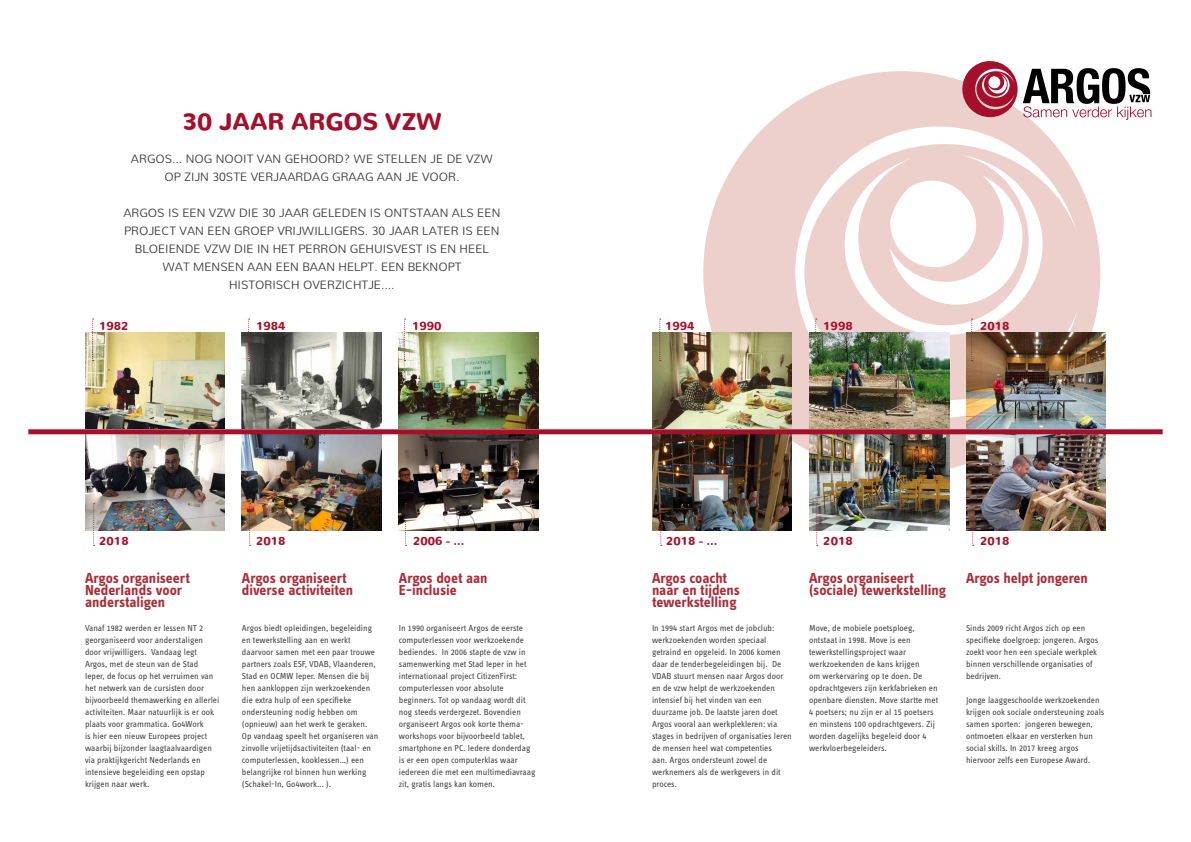
<style>
.page{position:relative;width:1191px;height:842px;background:#fff}
.page>*{position:absolute;margin:0;border:0;box-sizing:border-box;transform-origin:0 0}
.t1{font:900 24px "Nunito";color:#a40f2b}
.t2{font:700 15px/12px "Info OT Text";color:#ac2c38}
.t3{font:300 12px/18px "Nunito";color:#3c3c3b;text-align:center}
.t4{font:900 11.6px "Nunito";color:#a40f2b}
.t5{font:9px/12px "Info OT Text";color:#3c3c3b}
</style>
<div class="page">
<svg style="left:701px;top:71px;width:401px;height:405px;fill:#edcfcb"></svg>
<img style="left:85px;top:435px;width:140px;height:96px">
<img style="left:85px;top:333px;width:140px;height:96px">
<img style="left:966px;top:435px;width:140px;height:96px">
<img style="left:966px;top:333px;width:140px;height:96px">
<img style="left:399px;top:435px;width:140px;height:96px">
<img style="left:399px;top:333px;width:140px;height:96px">
<img style="left:652px;top:435px;width:140px;height:96px">
<img style="left:652px;top:333px;width:140px;height:96px">
<img style="left:809px;top:435px;width:140px;height:96px">
<img style="left:809px;top:333px;width:140px;height:96px">
<img style="left:242px;top:435px;width:140px;height:96px">
<img style="left:242px;top:333px;width:140px;height:96px">
<svg style="left:962px;top:61px;width:189px;height:59px"></svg>
<svg style="left:92px;top:319px;width:2px;height:42px"></svg>
<svg style="left:248px;top:319px;width:2px;height:42px"></svg>
<svg style="left:404px;top:319px;width:1px;height:42px"></svg>
<svg style="left:659px;top:319px;width:2px;height:42px"></svg>
<svg style="left:815px;top:319px;width:1px;height:42px"></svg>
<svg style="left:971px;top:319px;width:1px;height:42px"></svg>
<svg style="left:93px;top:503px;width:2px;height:43px"></svg>
<svg style="left:249px;top:503px;width:2px;height:43px"></svg>
<svg style="left:405px;top:503px;width:1px;height:43px"></svg>
<svg style="left:660px;top:503px;width:2px;height:43px"></svg>
<svg style="left:816px;top:503px;width:1px;height:43px"></svg>
<svg style="left:972px;top:503px;width:1px;height:43px"></svg>
<div style="left:28px;top:429px;width:1134px;height:5px;background:#a40f2b"></div>
<h1 class="t1" style="left:182px;top:99px;width:261px">30 JAAR ARGOS VZW</h1>
<h3 class="t3" style="left:131px;top:148px;width:363px">ARGOS… NOG NOOIT VAN GEHOORD? WE STELLEN JE DE VZW<br>OP ZIJN 30STE VERJAARDAG GRAAG AAN JE VOOR.</h3>
<h3 class="t3" style="left:123px;top:202px;width:378px">ARGOS IS EEN VZW DIE 30 JAAR GELEDEN IS ONTSTAAN ALS EEN PROJECT VAN EEN GROEP VRIJWILLIGERS. 30 JAAR LATER IS EEN BLOEIENDE VZW DIE IN HET PERRON GEHUISVEST IS EN HEEL WAT MENSEN AAN EEN BAAN HELPT. EEN BEKNOPT<br>HISTORISCH OVERZICHTJE….</h3>
<p class="t4" style="left:99px;top:315px;width:31px">1982</p>
<p class="t4" style="left:823px;top:315px;width:31px">1998</p>
<p class="t4" style="left:980px;top:315px;width:31px">2018</p>
<p class="t4" style="left:256px;top:315px;width:31px">1984</p>
<p class="t4" style="left:412px;top:315px;width:31px">1990</p>
<p class="t4" style="left:665px;top:315px;width:31px">1994</p>
<p class="t4" style="left:256px;top:530px;width:31px">2018</p>
<p class="t4" style="left:413px;top:530px;width:53px">2006 - ...</p>
<p class="t4" style="left:666px;top:530px;width:53px">2018 - ...</p>
<p class="t4" style="left:99px;top:530px;width:31px">2018</p>
<p class="t4" style="left:823px;top:530px;width:31px">2018</p>
<p class="t4" style="left:980px;top:530px;width:31px">2018</p>
<h2 class="t2" style="left:652px;top:571px;width:89px">Argos coacht naar en tijdens tewerkstelling</h2>
<h2 class="t2" style="left:85px;top:571px;width:106px">Argos organiseert<br>Nederlands voor anderstaligen</h2>
<h2 class="t2" style="left:242px;top:571px;width:106px">Argos organiseert</h2>
<h2 class="t2" style="left:966px;top:571px;width:123px">Argos helpt jongeren</h2>
<h2 class="t2" style="left:242px;top:583px;width:113px">diverse activiteiten</h2>
<p class="t5" style="left:966px;top:621px;width:134px">Sinds 2009 richt Argos zich op een specifieke doelgroep: jongeren. Argos zoekt voor hen een speciale werkplek binnen verschillende organisaties of bedrijven.</p>
<p class="t5" style="left:966px;top:693px;width:140px">Jonge laaggeschoolde werkzoekenden krijgen ook sociale ondersteuning zoals samen sporten: jongeren bewegen, ontmoeten elkaar en versterken hun social skills. In 2017 kreeg argos hiervoor zelfs een Europese Award.</p>
<h2 class="t2" style="left:809px;top:571px;width:138px">Argos organiseert (sociale) tewerkstelling</h2>
<p class="t5" style="left:809px;top:621px;width:130px">Move, de mobiele poetsploeg, ontstaat in 1998. Move is een tewerkstellingsproject waar werkzoekenden de kans krijgen<br>om werkervaring op te doen. De opdrachtgevers zijn kerkfabrieken en openbare diensten. Move startte met<br>4 poetsers; nu zijn er al 15 poetsers en minstens 100 opdrachtgevers. Zij worden dagelijks begeleid door 4 werkvloerbegeleiders.</p>
<h2 class="t2" style="left:399px;top:571px;width:90px">Argos doet aan<br>E-inclusie</h2>
<p class="t5" style="left:399px;top:621px;width:138px">In 1990 organiseert Argos de eerste computerlessen voor werkzoekende bediendes. In 2006 stapte de vzw in samenwerking met Stad Ieper in het internationaal project CitizenFirst: computerlessen voor absolute beginners. Tot op vandaag wordt dit nog steeds verdergezet. Bovendien organiseert Argos ook korte thema&shy;workshops voor bijvoorbeeld tablet, smartphone en PC. Iedere donderdag is er een open computerklas waar iedereen die met een multimediavraag zit, gratis langs kan komen.</p>
<p class="t5" style="left:85px;top:621px;width:136px">Vanaf 1982 werden er lessen NT 2 georganiseerd voor anderstaligen door vrijwilligers. Vandaag legt Argos, met de steun van de Stad Ieper, de focus op het verruimen van het netwerk van de cursisten door bijvoorbeeld themawerking en allerlei activiteiten. Maar natuurlijk is er ook plaats voor grammatica. Go4Work<br>is hier een nieuw Europees project waarbij bijzonder laagtaalvaardigen via praktijkgericht Nederlands en intensieve begeleiding een opstap krijgen naar werk.</p>
<p class="t5" style="left:242px;top:621px;width:138px">Argos biedt opleidingen, begeleiding en tewerkstelling aan en werkt daarvoor samen met een paar trouwe partners zoals ESF, VDAB, Vlaanderen, Stad en OCMW Ieper. Mensen die bij hen aankloppen zijn werkzoekenden die extra hulp of een specifieke ondersteuning nodig hebben om (opnieuw) aan het werk te geraken.<br>Op vandaag speelt het organiseren van zinvolle vrijetijdsactiviteiten (taal- en computerlessen, kooklessen…) een belangrijke rol binnen hun werking (Schakel-In, Go4work... ).</p>
<p class="t5" style="left:652px;top:621px;width:141px">In 1994 start Argos met de jobclub: werkzoekenden worden speciaal getraind en opgeleid. In 2006 komen daar de tenderbegeleidingen bij. De<br>VDAB stuurt mensen naar Argos door en de vzw helpt de werkzoekenden intensief bij het vinden van een duurzame job. De laatste jaren doet<br>Argos vooral aan werkplekleren: via stages in bedrijven of organisaties leren de mensen heel wat competenties<br>aan. Argos ondersteunt zowel de werknemers als de werkgevers in dit proces.</p>
</div>
